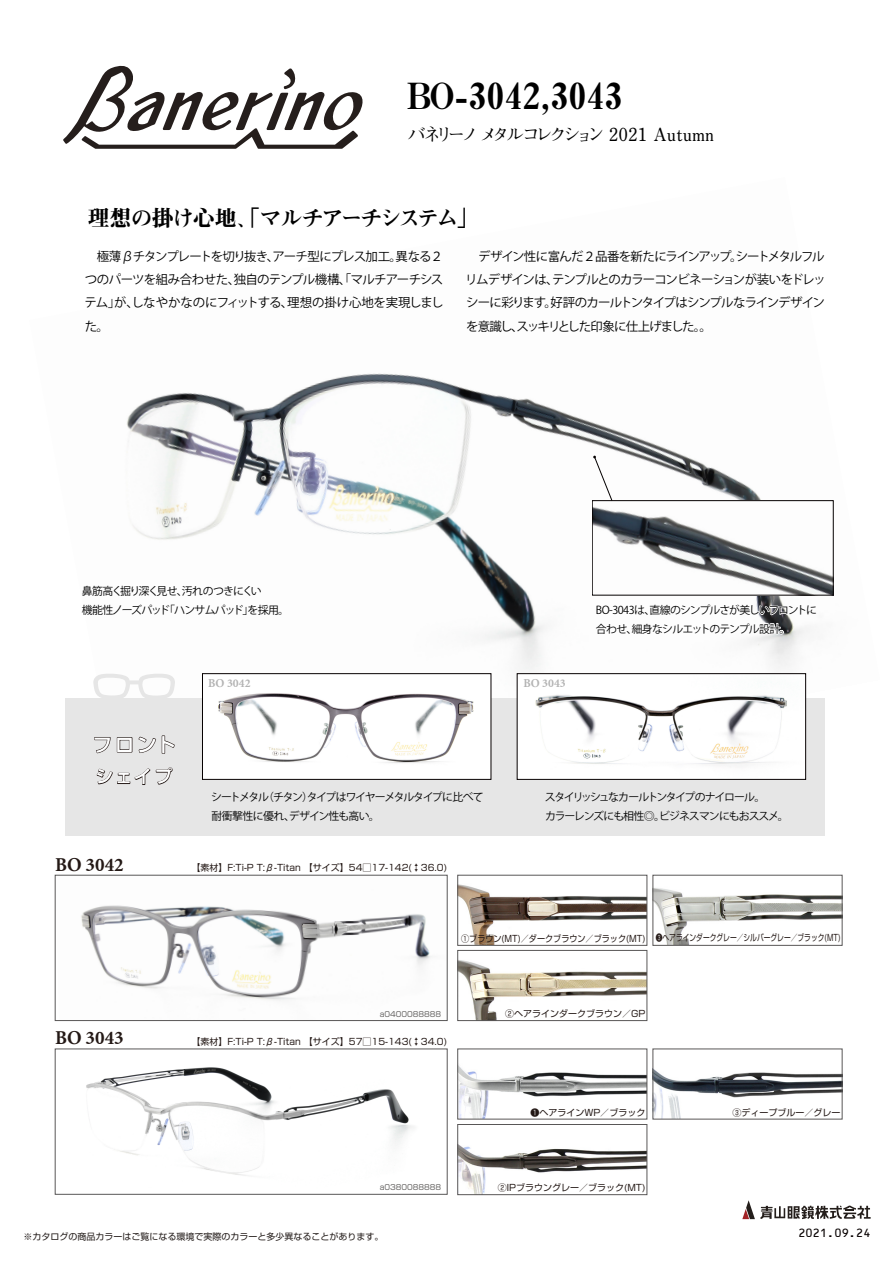
<style>
.page{position:relative;width:893px;height:1263px;background:#fff}
.page>*{position:absolute;margin:0;border:0;box-sizing:border-box;transform-origin:0 0}
.t1{font:36px "Midashi Min Pr 6 N MA31";color:#000}
.t2{font:21.75px "Midashi Min Pr 6 N MA31";letter-spacing:-.055em;color:#000}
.t3{font:700 19.5px "Minion";color:#231815}
.t4{font:500 19.5px "Shin Go Pro";color:#fff}
.t5{font:700 18px "Futo Min A101 Pr 6 N";letter-spacing:-.185em;color:#000}
.t6{font:500 18px "Shin Go Pro";color:#fff}
.t7{font:12.45px/23.4px "Koz Go Pro";letter-spacing:-.065em;color:#000;text-align:justify}
.t8{font:700 12px "Minion";color:#b3b3b3}
.t9{font:12px "OCRB";color:#070000}
.t10{font:10.95px/18.8px "Koz Go Pro";letter-spacing:-.09em;color:#000}
.t11{font:9px "Shin Go Pro";color:#231815}
.t12{font:9px "Shin Go Pro";color:#251e1c}
.t13{font:9px "Shin Go Pro";color:#231815;scale:.75 1}
.t14{font:9px "Shin Go Pro";color:#231815;scale:.9 1}
.t15{font:7.5px "Shin Go Pro";color:#666463}
</style>
<div class="page">
<img style="left:127px;top:373px;width:707px;height:325px">
<div style="left:65px;top:698px;width:760px;height:137px;background:#e6e6e6"></div>
<svg style="left:94px;top:735px;width:81px;height:19px"></svg>
<svg style="left:96px;top:767px;width:77px;height:18px"></svg>
<svg style="left:93px;top:673px;width:82px;height:25px"></svg>
<img style="left:655px;top:888px;width:185px;height:55px">
<img style="left:459px;top:884px;width:186px;height:59px">
<img style="left:459px;top:960px;width:186px;height:59px">
<img style="left:459px;top:1145px;width:186px;height:48px">
<img style="left:655px;top:1070px;width:185px;height:47px">
<img style="left:459px;top:1066px;width:186px;height:51px">
<svg style="left:63px;top:65px;width:300px;height:84px"></svg>
<img style="left:81px;top:905px;width:351px;height:96px">
<div style="left:55px;top:875px;width:392px;height:146px;border:1px solid #595757"></div>
<div style="left:653px;top:875px;width:189px;height:70px;border:1px solid #595757"></div>
<div style="left:457px;top:950px;width:190px;height:71px;border:1px solid #595757"></div>
<div style="left:457px;top:875px;width:190px;height:70px;border:1px solid #595757"></div>
<img style="left:86px;top:1067px;width:327px;height:109px">
<div style="left:457px;top:1124px;width:190px;height:71px;border:1px solid #595757"></div>
<svg style="left:742px;top:1200px;width:129px;height:19px"></svg>
<svg style="left:594px;top:595px;width:223px;height:41px"></svg>
<img style="left:594px;top:503px;width:237px;height:90px">
<svg style="left:593px;top:456px;width:19px;height:45px"></svg>
<img style="left:204px;top:675px;width:285px;height:102px">
<div style="left:202px;top:673px;width:289px;height:106px;border:1px solid #060001"></div>
<img style="left:519px;top:675px;width:285px;height:102px">
<div style="left:517px;top:673px;width:289px;height:106px;border:1px solid #060001"></div>
<h1 class="t1" style="left:407px;top:68px;width:217px">BO-3042,3043</h1>
<h3 class="t5" style="left:408px;top:120px;width:308px">バネリーノ メタルコレクション 202 1 Autumn</h3>
<h2 class="t2" style="left:88px;top:201px;width:392px">理想の掛け心地、「マルチアーチシステム」</h2>
<p class="t7" style="left:85px;top:245px;width:361px">　極薄βチタンプレートを切り抜き、アーチ型にプレス加工。異なる２つのパーツを組み合わせた、独自のテンプル機構、「マルチアーチシステム」が、しなやかなのにフィットする、理想の掛け心地を実現しました。</p>
<p class="t7" style="left:465px;top:245px;width:362px">　デザイン性に富んだ２品番を新たにラインアップ。シートメタルフルリムデザインは、テンプルとのカラーコンビネーションが装いをドレッシーに彩ります。好評のカールトンタイプはシンプルなラインデザインを意識し、スッキリとした印象に仕上げました。。</p>
<p class="t10" style="left:82px;top:582px;width:209px">鼻筋高く掘り深く見せ、汚れのつきにくい<br>機能性ノーズパッド「ハンサムパッド」を採用。</p>
<h3 class="t4" style="left:92px;top:728px;width:85px">フロント</h3>
<h3 class="t6" style="left:96px;top:762px;width:78px">シェイプ</h3>
<p class="t8" style="left:208px;top:677px;width:44px">BO 3042</p>
<p class="t8" style="left:523px;top:677px;width:44px">BO 3043</p>
<p class="t10" style="left:596px;top:601px;width:223px">BO-3043は、直線のシンプルさが美しいフロントに合わせ、細身なシルエットのテンプル設計。</p>
<h3 class="t3" style="left:55px;top:854px;width:70px">BO 3042</h3>
<h3 class="t3" style="left:55px;top:1028px;width:70px">BO 3043</h3>
<p class="t10" style="left:211px;top:788px;width:274px">シートメタル（チタン）タイプはワイヤーメタルタイプに比べて耐衝撃性に優れ、デザイン性も高い。</p>
<p class="t10" style="left:545px;top:788px;width:245px">スタイリッシュなカールトンタイプのナイロール。<br>カラーレンズにも相性◎。ビジネスマンにもおススメ。</p>
<p class="t11" style="left:192px;top:860px;width:257px">【素材】F:Ti-P T:β-Titan 【サイズ】54□17-142(↕36.0)</p>
<p class="t14" style="left:461px;top:931px;width:206px">①ブラウン(MT)／ダークブラウン／ブラック(MT)</p>
<p class="t13" style="left:656px;top:930px;width:248px">❸ヘアラインダークグレー／シルバーグレー／ブラック(MT)</p>
<p class="t15" style="left:380px;top:1008px;width:63px">a0400088888</p>
<p class="t11" style="left:192px;top:1034px;width:257px">【素材】F:Ti-P T:β-Titan 【サイズ】57□15-143(↕34.0)</p>
<p class="t11" style="left:505px;top:1006px;width:142px">②ヘアラインダークブラウン／GP</p>
<p class="t11" style="left:530px;top:1105px;width:116px">❶ヘアラインWP／ブラック</p>
<p class="t11" style="left:732px;top:1105px;width:109px">③ディープブルー／グレー</p>
<p class="t15" style="left:380px;top:1181px;width:63px">a0380088888</p>
<p class="t11" style="left:498px;top:1180px;width:149px">②IPブラウングレー／ブラック(MT)</p>
<p class="t12" style="left:23px;top:1229px;width:362px">※カタログの商品カラーはご覧になる環境で実際のカラーと多少異なることがあります。</p>
<p class="t9" style="left:798px;top:1229px;width:74px">2021.09.24</p>
</div>
